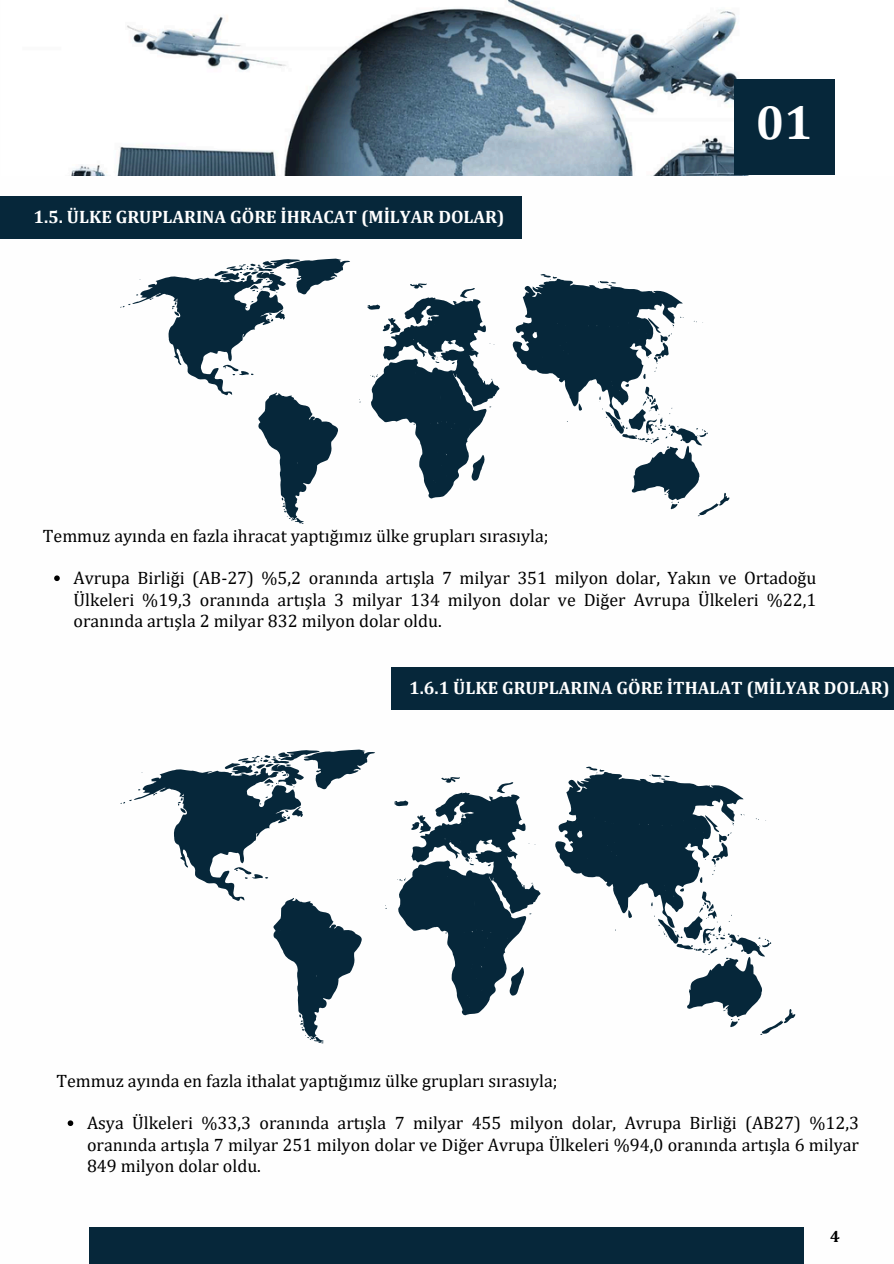
<style>
.page{position:relative;width:894px;height:1264px;background:#fff}
.page>*{position:absolute;margin:0;border:0;box-sizing:border-box;transform-origin:0 0}
.t1{font:700 48px "Cambria";color:#fff}
.t2{font:18px/21.3px "Cambria";color:#000;text-align:justify}
.t3{font:700 18px "Cambria";color:#fff}
.t4{font:700 16.5px "Cambria";color:#000}
</style>
<div class="page">
<div style="left:0;top:197px;width:522px;height:42px;background:#06273a"></div>
<svg style="left:512px;top:274px;width:218px;height:242px"></svg>
<svg style="left:120px;top:258px;width:380px;height:266px"></svg>
<svg style="left:54px;top:575px;width:6px;height:6px"></svg>
<div style="left:391px;top:667px;width:502px;height:42px;background:#06273a"></div>
<svg style="left:555px;top:766px;width:241px;height:269px"></svg>
<svg style="left:120px;top:749px;width:421px;height:295px"></svg>
<svg style="left:68px;top:1120px;width:5px;height:5px"></svg>
<div style="left:89px;top:1227px;width:715px;height:36px;background:#06273a"></div>
<img style="left:71px;top:0;width:764px;height:175px">
<div style="left:734px;top:79px;width:100px;height:96px;background:#06273a"></div>
<p class="t3" style="left:33px;top:206px;width:472px">1.5. ÜLKE GRUPLARINA GÖRE İHRACAT (MİLYAR DOLAR)</p>
<p class="t1" style="left:755px;top:94px;width:58px">01</p>
<p class="t2" style="left:43px;top:524px;width:507px">Temmuz ayında en fazla ihracat yaptığımız ülke grupları sırasıyla;</p>
<p class="t2" style="left:73px;top:567px;width:744px">Avrupa Birliği (AB-27) %5,2 oranında artışla 7 milyar 351 milyon dolar, Yakın ve Ortadoğu Ülkeleri %19,3 oranında artışla 3 milyar 134 milyon dolar ve Diğer Avrupa Ülkeleri %22,1 oranında artışla 2 milyar 832 milyon dolar oldu.</p>
<p class="t3" style="left:409px;top:677px;width:482px">1.6.1 ÜLKE GRUPLARINA GÖRE İTHALAT (MİLYAR DOLAR)</p>
<p class="t2" style="left:56px;top:1069px;width:502px">Temmuz ayında en fazla ithalat yaptığımız ülke grupları sırasıyla;</p>
<p class="t2" style="left:87px;top:1112px;width:773px">Asya Ülkeleri %33,3 oranında artışla 7 milyar 455 milyon dolar, Avrupa Birliği (AB27) %12,3 oranında artışla 7 milyar 251 milyon dolar ve Diğer Avrupa Ülkeleri %94,0 oranında artışla 6 milyar 849 milyon dolar oldu.</p>
<p class="t4" style="left:829px;top:1225px;width:11px">4</p>
</div>
